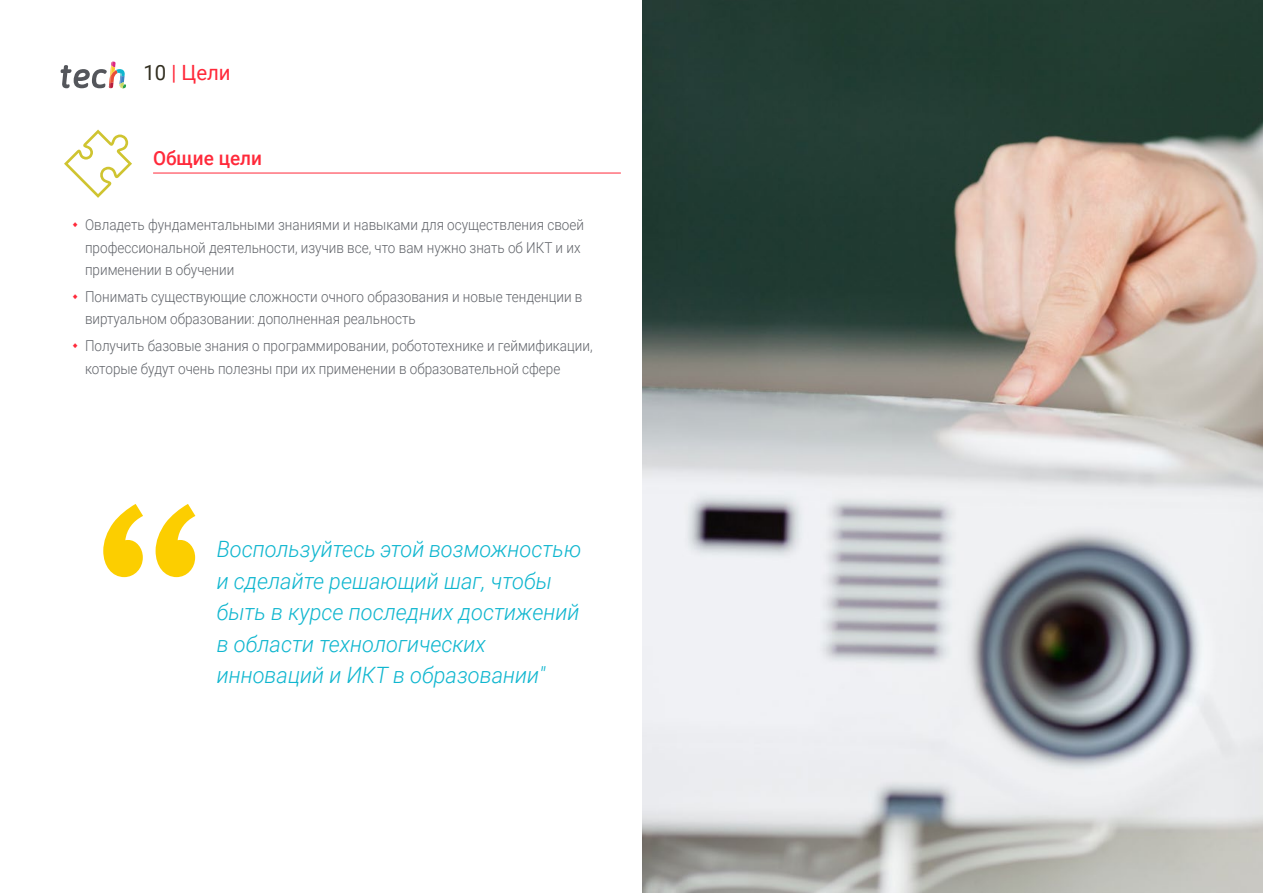
<style>
.page{position:relative;width:1263px;height:893px;background:#fff}
.page>*{position:absolute;margin:0;border:0;box-sizing:border-box;transform-origin:0 0}
.t1{font:italic 300 22.5px/31.5px "Roboto";color:#0fb6cf}
.t2{font:21px "Roboto";color:#ff293a}
.t3{font:500 19.5px "Roboto";color:#ff293a}
.t4{font:300 15px/22.5px "Roboto";color:#61646a;scale:.9 1}
.s1{color:#312e20}
</style>
<div class="page">
<hr style="left:153px;top:173px;width:468px;height:1px;background:#ff293a">
<svg style="left:64px;top:130px;width:68px;height:68px"></svg>
<svg style="left:61px;top:62px;width:65px;height:27px"></svg>
<svg style="left:103px;top:504px;width:92px;height:73px"></svg>
<img style="left:642px;top:0;width:621px;height:893px">
<h2 class="t2" style="left:144px;top:57px;width:89px"><span class="s1">10</span> | Цели</h2>
<h3 class="t3" style="left:153px;top:144px;width:110px">Общие цели</h3>
<p class="t4" style="left:85px;top:213px;width:556px">Овладеть фундаментальными знаниями и навыками для осуществления своей профессиональной деятельности, изучив все, что вам нужно знать об ИКТ и их применении в обучении</p>
<p class="t4" style="left:85px;top:285px;width:554px">Понимать существующие сложности очного образования и новые тенденции в виртуальном образовании: дополненная реальность</p>
<p class="t4" style="left:85px;top:334px;width:565px">Получить базовые знания о программировании, робототехнике и геймификации, которые будут очень полезны при их применении в образовательной сфере</p>
<h1 class="t1" style="left:217px;top:533px;width:366px">Воспользуйтесь этой возможностью и сделайте решающий шаг, чтобы быть в курсе последних достижений в области технологических инноваций и ИКТ в образовании"</h1>
</div>
